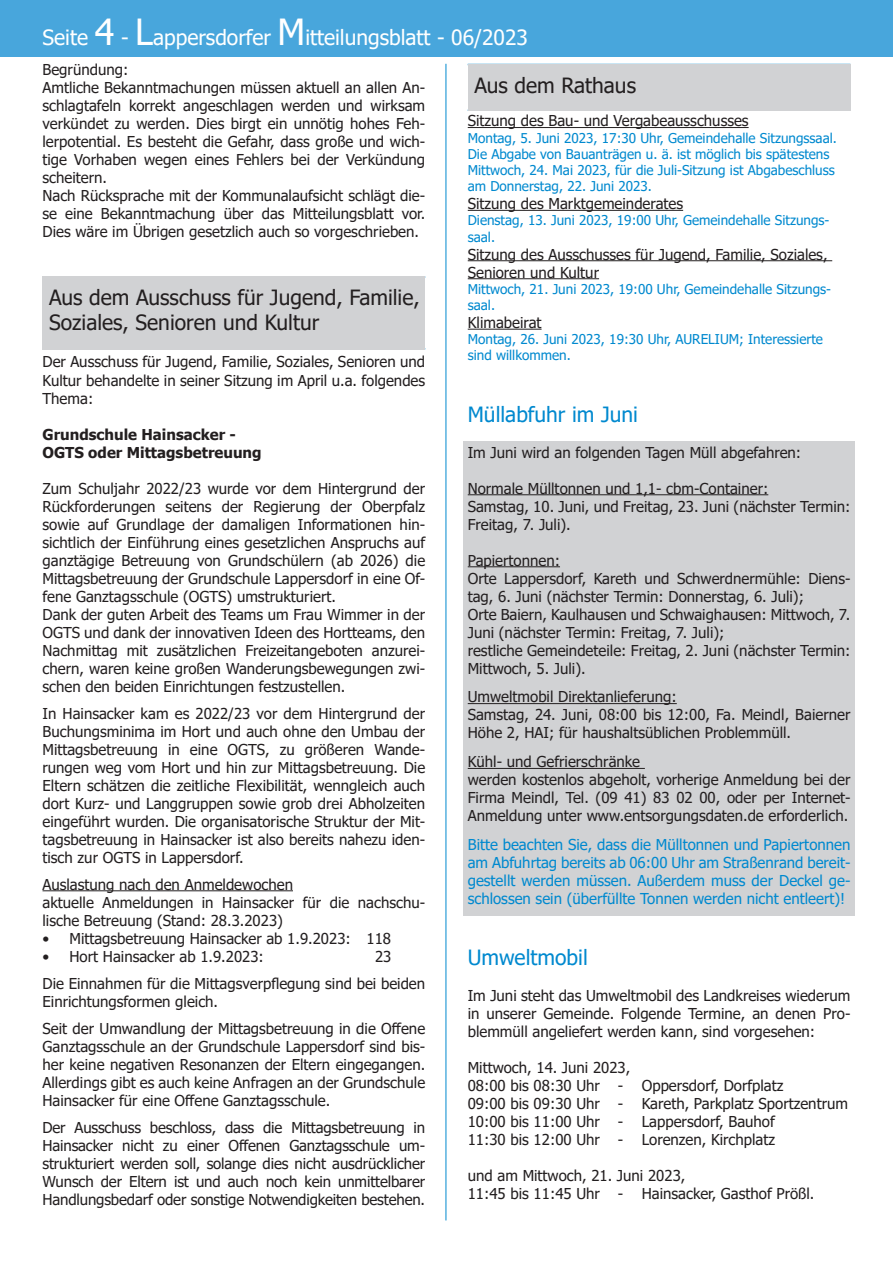
<style>
.page{position:relative;width:893px;height:1263px;background:#fff}
.page>*{position:absolute;margin:0;border:0;box-sizing:border-box;transform-origin:0 0}
.t1{font:21px/25.2px "Tahoma";color:#231f20}
.t2{font:21px "Tahoma";color:#fff}
.t3{font:21px "Tahoma";color:#0089cf}
.t4{font:15px/18px "Tahoma";color:#231f20}
.t5{font:15px/18px "Tahoma";color:#0089cf;text-align:justify}
.t6{font:700 15px/18px "Tahoma";color:#231f20}
.t7{font:13.5px/16.2px "Tahoma";color:#0089cf}
.s1{font-size:36px}
</style>
<div class="page">
<div style="left:0;top:0;width:893px;height:57px;background:#48a6dc"></div>
<hr style="left:446px;top:64px;width:1px;height:1156px;background:#0089cf">
<div style="left:464px;top:441px;width:391px;height:474px;background:#d1d2d4"></div>
<div style="left:468px;top:64px;width:382px;height:47px;background:#d1d2d4"></div>
<hr style="left:468px;top:703px;width:209px;height:1px;background:#231f20">
<hr style="left:468px;top:566px;width:92px;height:1px;background:#231f20">
<hr style="left:468px;top:260px;width:364px;height:1px;background:#231f20">
<hr style="left:468px;top:210px;width:215px;height:1px;background:#231f20">
<hr style="left:468px;top:127px;width:281px;height:1px;background:#231f20">
<div style="left:43px;top:276px;width:382px;height:73px;background:#d1d2d4"></div>
<hr style="left:43px;top:890px;width:250px;height:1px;background:#231f20">
<hr style="left:468px;top:278px;width:131px;height:1px;background:#231f20">
<hr style="left:468px;top:329px;width:74px;height:1px;background:#231f20">
<hr style="left:468px;top:494px;width:300px;height:1px;background:#231f20">
<hr style="left:468px;top:768px;width:177px;height:1px;background:#231f20">
<h1 class="t2" style="left:43px;top:24px;width:487px">Seite <span class="s1">4</span> - <span class="s1">L</span>appersdorfer <span class="s1">M</span>itteilungsblatt - 06/2023</h1>
<p class="t4" style="left:43px;top:62px;width:87px">Begründung:</p>
<p class="t4" style="left:43px;top:80px;width:384px">Amtliche Bekanntmachungen müssen aktuell an allen An&shy;schlagtafeln korrekt angeschlagen werden und wirksam verkündet zu werden. Dies birgt ein unnötig hohes Feh&shy;lerpotential. Es besteht die Gefahr, dass große und wich&shy;tige Vorhaben wegen eines Fehlers bei der Verkündung scheitern.<br>Nach Rücksprache mit der Kommunalaufsicht schlägt die&shy;se eine Bekanntmachung über das Mitteilungsblatt vor.<br>Dies wäre im Übrigen gesetzlich auch so vorgeschrieben.</p>
<h3 class="t1" style="left:474px;top:73px;width:163px">Aus dem Rathaus</h3>
<p class="t4" style="left:468px;top:113px;width:282px">Sitzung des Bau- und Vergabeausschusses</p>
<p class="t7" style="left:468px;top:130px;width:371px">Montag, 5. Juni 2023, 17:30 Uhr, Gemeindehalle Sitzungssaal.</p>
<p class="t7" style="left:468px;top:146px;width:369px">Die Abgabe von Bauanträgen u. ä. ist möglich bis spätestens<br>Mittwoch, 24. Mai 2023, für die Juli-Sitzung ist Abgabeschluss am Donnerstag, 22. Juni 2023.</p>
<p class="t4" style="left:468px;top:195px;width:217px">Sitzung des Marktgemeinderates</p>
<p class="t7" style="left:468px;top:213px;width:363px">Dienstag, 13. Juni 2023, 19:00 Uhr, Gemeindehalle Sitzungs&shy;saal.</p>
<p class="t4" style="left:468px;top:246px;width:361px">Sitzung des Ausschusses für Jugend, Familie, Soziales,<br>Senioren und Kultur</p>
<p class="t7" style="left:468px;top:281px;width:365px">Mittwoch, 21. Juni 2023, 19:00 Uhr, Gemeindehalle Sitzungs&shy;saal.</p>
<p class="t4" style="left:468px;top:314px;width:75px">Klimabeirat</p>
<p class="t7" style="left:468px;top:332px;width:357px">Montag, 26. Juni 2023, 19:30 Uhr, AURELIUM; Interessierte</p>
<p class="t7" style="left:468px;top:348px;width:104px">sind willkommen.</p>
<h3 class="t1" style="left:49px;top:286px;width:372px">Aus dem Ausschuss für Jugend, Familie,<br>Soziales, Senioren und Kultur</h3>
<p class="t4" style="left:43px;top:354px;width:384px">Der Ausschuss für Jugend, Familie, Soziales, Senioren und<br>Kultur behandelte in seiner Sitzung im April u.a. folgendes</p>
<p class="t4" style="left:43px;top:390px;width:52px">Thema:</p>
<h5 class="t6" style="left:43px;top:426px;width:221px">Grundschule Hainsacker -<br>OGTS oder Mittagsbetreuung</h5>
<p class="t4" style="left:43px;top:480px;width:384px">Zum Schuljahr 2022/23 wurde vor dem Hintergrund der Rückforderungen seitens der Regierung der Oberpfalz sowie auf Grundlage der damaligen Informationen hin&shy;sichtlich der Einführung eines gesetzlichen Anspruchs auf ganztägige Betreuung von Grundschülern (ab 2026) die Mittagsbetreuung der Grundschule Lappersdorf in eine Of&shy;fene Ganztagsschule (OGTS) umstrukturiert.<br>Dank der guten Arbeit des Teams um Frau Wimmer in der OGTS und dank der innovativen Ideen des Hortteams, den Nachmittag mit zusätzlichen Freizeitangeboten anzurei&shy;chern, waren keine großen Wanderungsbewegungen zwi&shy;schen den beiden Einrichtungen festzustellen.</p>
<p class="t4" style="left:43px;top:705px;width:384px;text-align:justify">In Hainsacker kam es 2022/23 vor dem Hintergrund der Buchungsminima im Hort und auch ohne den Umbau der Mittagsbetreuung in eine OGTS, zu größeren Wande&shy;rungen weg vom Hort und hin zur Mittagsbetreuung. Die Eltern schätzen die zeitliche Flexibilität, wenngleich auch</p>
<p class="t4" style="left:43px;top:795px;width:384px">dort Kurz- und Langgruppen sowie grob drei Abholzeiten</p>
<p class="t4" style="left:43px;top:813px;width:384px">eingeführt wurden. Die organisatorische Struktur der Mit&shy;tagsbetreuung in Hainsacker ist also bereits nahezu iden-</p>
<p class="t4" style="left:43px;top:849px;width:203px">tisch zur OGTS in Lappersdorf.</p>
<p class="t4" style="left:43px;top:876px;width:384px">Auslastung nach den Anmeldewochen<br>aktuelle Anmeldungen in Hainsacker für die nachschu-</p>
<p class="t4" style="left:43px;top:912px;width:242px">lische Betreuung (Stand: 28.3.2023)</p>
<p class="t4" style="left:43px;top:930px;width:350px">• Mittagsbetreuung Hainsacker ab 1.9.2023: 118</p>
<p class="t4" style="left:43px;top:948px;width:223px">• Hort Hainsacker ab 1.9.2023:</p>
<h3 class="t3" style="left:468px;top:400px;width:172px">Müllabfuhr im Juni</h3>
<p class="t4" style="left:468px;top:444px;width:335px">Im Juni wird an folgenden Tagen Müll abgefahren:</p>
<p class="t4" style="left:468px;top:480px;width:384px">Normale Mülltonnen und 1,1- cbm-Container:<br>Samstag, 10. Juni, und Freitag, 23. Juni (nächster Termin:</p>
<p class="t4" style="left:468px;top:516px;width:105px">Freitag, 7. Juli).</p>
<p class="t4" style="left:468px;top:552px;width:384px">Papiertonnen:<br>Orte Lappersdorf, Kareth und Schwerdnermühle: Diens&shy;tag, 6. Juni (nächster Termin: Donnerstag, 6. Juli);<br>Orte Baiern, Kaulhausen und Schwaighausen: Mittwoch, 7.<br>Juni (nächster Termin: Freitag, 7. Juli);<br>restliche Gemeindeteile: Freitag, 2. Juni (nächster Termin:</p>
<p class="t4" style="left:468px;top:660px;width:119px">Mittwoch, 5. Juli).</p>
<p class="t4" style="left:468px;top:689px;width:384px">Umweltmobil Direktanlieferung:<br>Samstag, 24. Juni, 08:00 bis 12:00, Fa. Meindl, Baierner<br>Höhe 2, HAI; für haushaltsüblichen Problemmüll.</p>
<p class="t4" style="left:468px;top:753px;width:384px">Kühl- und Gefrierschränke<br>werden kostenlos abgeholt, vorherige Anmeldung bei der Firma Meindl, Tel. (09 41) 83 02 00, oder per Internet-Anmeldung unter www.entsorgungsdaten.de erforderlich.</p>
<p class="t5" style="left:468px;top:836px;width:384px">Bitte beachten Sie, dass die Mülltonnen und Papiertonnen am Abfuhrtag bereits ab 06:00 Uhr am Straßenrand bereit&shy;gestellt werden müssen. Außerdem muss der Deckel ge&shy;schlossen sein (überfüllte Tonnen werden nicht entleert)!</p>
<h3 class="t3" style="left:468px;top:943px;width:122px">Umweltmobil</h3>
<p class="t4" style="left:468px;top:987px;width:384px">Im Juni steht das Umweltmobil des Landkreises wiederum</p>
<p class="t4" style="left:468px;top:1005px;width:384px">in unserer Gemeinde. Folgende Termine, an denen Pro-</p>
<p class="t4" style="left:468px;top:1023px;width:349px">blemmüll angeliefert werden kann, sind vorgesehen:</p>
<p class="t4" style="left:468px;top:1059px;width:164px">Mittwoch, 14. Juni 2023,</p>
<p class="t4" style="left:468px;top:1077px;width:317px">08:00 bis 08:30 Uhr - Oppersdorf, Dorfplatz</p>
<p class="t4" style="left:468px;top:1095px;width:382px">09:00 bis 09:30 Uhr - Kareth, Parkplatz Sportzentrum</p>
<p class="t4" style="left:468px;top:1113px;width:309px">10:00 bis 11:00 Uhr - Lappersdorf, Bauhof</p>
<p class="t4" style="left:468px;top:1131px;width:309px">11:30 bis 12:00 Uhr - Lorenzen, Kirchplatz</p>
<p class="t4" style="left:468px;top:1167px;width:219px">und am Mittwoch, 21. Juni 2023,</p>
<p class="t4" style="left:468px;top:1185px;width:348px">11:45 bis 11:45 Uhr - Hainsacker, Gasthof Prößl.</p>
<p class="t4" style="left:43px;top:943px;width:384px;line-height:27px;text-indent:332px">23<br>Die Einnahmen für die Mittagsverpflegung sind bei beiden</p>
<p class="t4" style="left:43px;top:993px;width:177px">Einrichtungsformen gleich.</p>
<p class="t4" style="left:43px;top:1020px;width:384px;text-align:justify">Seit der Umwandlung der Mittagsbetreuung in die Offene Ganztagsschule an der Grundschule Lappersdorf sind bis&shy;her keine negativen Resonanzen der Eltern eingegangen.<br>Allerdings gibt es auch keine Anfragen an der Grundschule</p>
<p class="t4" style="left:43px;top:1092px;width:289px">Hainsacker für eine Offene Ganztagsschule.</p>
<p class="t4" style="left:43px;top:1119px;width:384px;text-align:justify">Der Ausschuss beschloss, dass die Mittagsbetreuung in Hainsacker nicht zu einer Offenen Ganztagsschule um&shy;strukturiert werden soll, solange dies nicht ausdrücklicher Wunsch der Eltern ist und auch noch kein unmittelbarer Handlungsbedarf oder sonstige Notwendigkeiten bestehen.</p>
</div>
